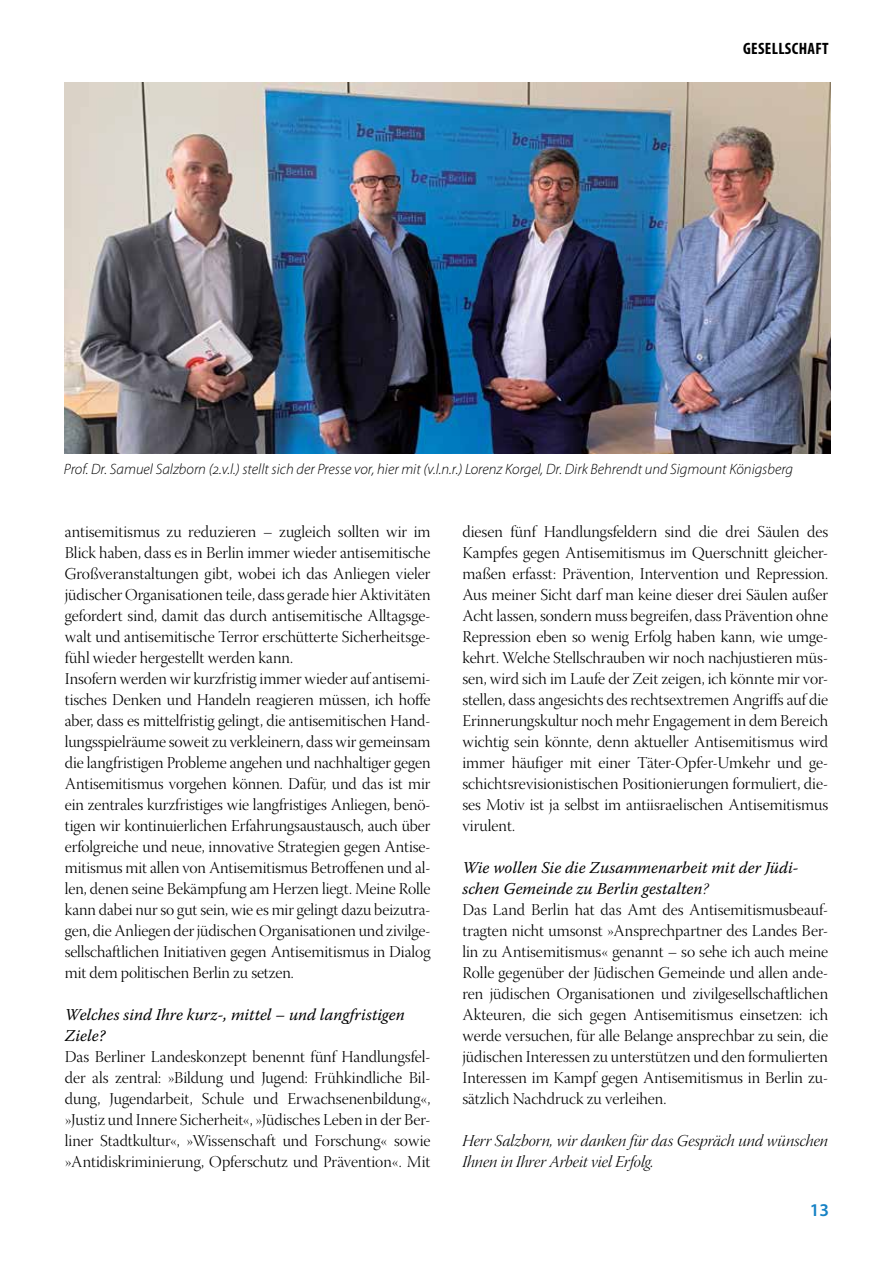
<style>
.page{position:relative;width:893px;height:1263px;background:#fff}
.page>*{position:absolute;margin:0;border:0;box-sizing:border-box;transform-origin:0 0}
.t1{font:600 18px "Myriad Pro";color:#1682c5}
.t2{font:16.5px/21px "Warnock Pro Light Disp";letter-spacing:-.005em;color:#000;text-align:justify}
.t3{font:italic 16.5px/21px "Warnock Pro";color:#000}
.t4{font:16.5px/21px "Warnock Pro Light It Disp";color:#000}
.t5{font:700 condensed 16.5px "Myriad Pro";letter-spacing:.02em;color:#000}
.t6{font:italic 300 15px "Myriad Pro";color:#000}
.s1{font-family:"Warnock Pro Light It Disp";font-style:normal}
</style>
<div class="page">
<img style="left:65px;top:83px;width:765px;height:370px">
<p class="t5" style="left:743px;top:38px;width:87px">GESELLSCHAFT</p>
<p class="t6" style="left:64px;top:460px;width:731px">Prof. Dr. Samuel Salzborn (2.v.l.) stellt sich der Presse vor, hier mit (v.l.n.r.) Lorenz Korgel, Dr. Dirk Behrendt und Sigmount Königsberg</p>
<p class="t2" style="left:65px;top:523px;width:367px;text-align:left">antisemitismus zu reduzieren – zugleich sollten wir im Blick haben, dass es in Berlin immer wieder antisemitische Großveranstaltungen gibt, wobei ich das Anliegen vieler jüdischer Organisationen teile, dass gerade hier Aktivitäten gefordert sind, damit das durch antisemitische Alltagsge&shy;walt und antisemitische Terror erschütterte Sicherheitsge&shy;fühl wieder hergestellt werden kann.<br>Insofern werden wir kurzfristig immer wieder auf antisemi&shy;tisches Denken und Handeln reagieren müssen, ich hoffe aber, dass es mittelfristig gelingt, die antisemitischen Hand&shy;lungsspielräume soweit zu verkleinern, dass wir gemeinsam die langfristigen Probleme angehen und nachhaltiger gegen Antisemitismus vorgehen können. Dafür, und das ist mir ein zentrales kurzfristiges wie langfristiges Anliegen, benö&shy;tigen wir kontinuierlichen Erfahrungsaustausch, auch über erfolgreiche und neue, innovative Strategien gegen Antise&shy;mitismus mit allen von Antisemitismus Betroffenen und al&shy;len, denen seine Bekämpfung am Herzen liegt. Meine Rolle kann dabei nur so gut sein, wie es mir gelingt dazu beizutra&shy;gen, die Anliegen der jüdischen Organisationen und zivilge&shy;sellschaftlichen Initiativen gegen Antisemitismus in Dialog mit dem politischen Berlin zu setzen.</p>
<p class="t3" style="left:65px;top:1004px;width:341px">Welches sind Ihre kurz-, mittel – und langfristigen<br>Ziele?</p>
<p class="t2" style="left:65px;top:1048px;width:367px">Das Berliner Landeskonzept benennt fünf Handlungsfel&shy;der als zentral: »Bildung und Jugend: Frühkindliche Bil&shy;dung, Jugendarbeit, Schule und Erwachsenenbildung«, »Justiz und Innere Sicherheit«, »Jüdisches Leben in der Ber&shy;liner Stadtkultur«, »Wissenschaft und Forschung« sowie »Antidiskriminierung, Opferschutz und Prävention«. Mit</p>
<p class="t2" style="left:462px;top:523px;width:367px">diesen fünf Handlungsfeldern sind die drei Säulen des Kampfes gegen Antisemitismus im Querschnitt gleicher&shy;maßen erfasst: Prävention, Intervention und Repression.<br>Aus meiner Sicht darf man keine dieser drei Säulen außer Acht lassen, sondern muss begreifen, dass Prävention ohne Repression eben so wenig Erfolg haben kann, wie umge&shy;kehrt. Welche Stellschrauben wir noch nachjustieren müs&shy;sen, wird sich im Laufe der Zeit zeigen, ich könnte mir vor&shy;stellen, dass angesichts des rechtsextremen Angriffs auf die Erinnerungskultur noch mehr Engagement in dem Bereich wichtig sein könnte, denn aktueller Antisemitismus wird immer häufiger mit einer Täter-Opfer-Umkehr und ge&shy;schichtsrevisionistischen Positionierungen formuliert, die&shy;ses Motiv ist ja selbst im antiisraelischen Antisemitismus virulent.</p>
<p class="t3" style="left:462px;top:857px;width:338px">Wie wollen Sie die Zusammenarbeit mit der Jüdi&shy;schen Gemeinde zu Berlin gestalten<span class="s1">?</span></p>
<p class="t2" style="left:462px;top:901px;width:367px">Das Land Berlin hat das Amt des Antisemitismusbeauf&shy;tragten nicht umsonst »Ansprechpartner des Landes Ber&shy;lin zu Antisemitismus« genannt – so sehe ich auch meine Rolle gegenüber der Jüdischen Gemeinde und allen ande&shy;ren jüdischen Organisationen und zivilgesellschaftlichen Akteuren, die sich gegen Antisemitismus einsetzen: ich werde versuchen, für alle Belange ansprechbar zu sein, die jüdischen Interessen zu unterstützen und den formulierten Interessen im Kampf gegen Antisemitismus in Berlin zu&shy;sätzlich Nachdruck zu verleihen.</p>
<p class="t4" style="left:462px;top:1132px;width:367px">Herr Salzborn, wir danken für das Gespräch und wünschen<br>Ihnen in Ihrer Arbeit viel Erfolg.</p>
<p class="t1" style="left:810px;top:1198px;width:21px">13</p>
</div>
